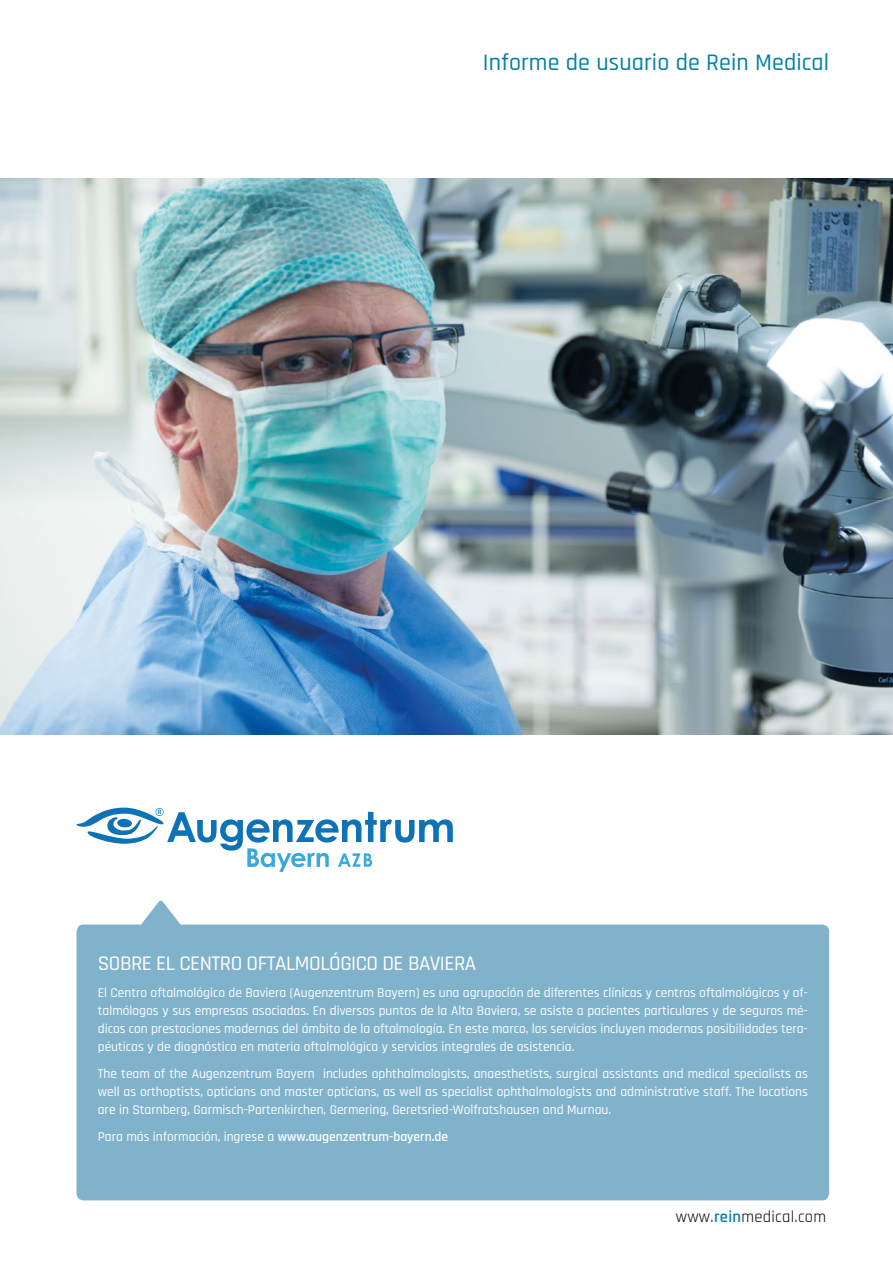
<style>
.page{position:relative;width:893px;height:1263px;background:#fff}
.page>*{position:absolute;margin:0;border:0;box-sizing:border-box;transform-origin:0 0}
.t1{font:500 24px "Rajdhani";letter-spacing:.005em;color:#007fa6}
.t2{font:500 21px "Rajdhani";letter-spacing:-.025em;color:#fff}
.t3{font:16.5px "Rajdhani";letter-spacing:.02em;color:#000}
.t4{font:500 13.5px/18px "Rajdhani";color:#fff;text-align:justify}
.s1{font-weight:600}
.s2{font-weight:600;color:#007fa6}
</style>
<div class="page">
<img style="left:0;top:178px;width:893px;height:557px">
<svg style="left:77px;top:808px;width:376px;height:64px"></svg>
<svg style="left:77px;top:900px;width:752px;height:300px;background:#8bb8d0"></svg>
<h1 class="t1" style="left:483px;top:48px;width:348px">Informe de usuario de Rein Medical</h1>
<h2 class="t2" style="left:98px;top:951px;width:380px">SOBRE EL CENTRO OFTALMOLÓGICO DE BAVIERA</h2>
<p class="t4" style="left:98px;top:984px;width:712px">El Centro oftalmológico de Baviera (Augenzentrum Bayern) es una agrupación de diferentes clínicas y centros oftalmológicos y of&shy;talmólogos y sus empresas asociadas. En diversos puntos de la Alta Baviera, se asiste a pacientes particulares y de seguros mé&shy;dicos con prestaciones modernas del ámbito de la oftalmología. En este marco, los servicios incluyen modernas posibilidades tera&shy;péuticas y de diagnóstico en materia oftalmológica y servicios integrales de asistencia.</p>
<p class="t4" style="left:98px;top:1065px;width:712px">The team of the Augenzentrum Bayern includes ophthalmologists, anaesthetists, surgical assistants and medical specialists as well as orthoptists, opticians and master opticians, as well as specialist ophthalmologists and administrative staff. The locations are in Starnberg, Garmisch-Partenkirchen, Germering, Geretsried-Wolfratshausen and Murnau.</p>
<p class="t4" style="left:98px;top:1128px;width:352px">Para más información, ingrese a <span class="s1">www.augenzentrum-bayern.de</span></p>
<p class="t3" style="left:676px;top:1207px;width:152px">www.<span class="s2">rein</span>medical.com</p>
</div>
